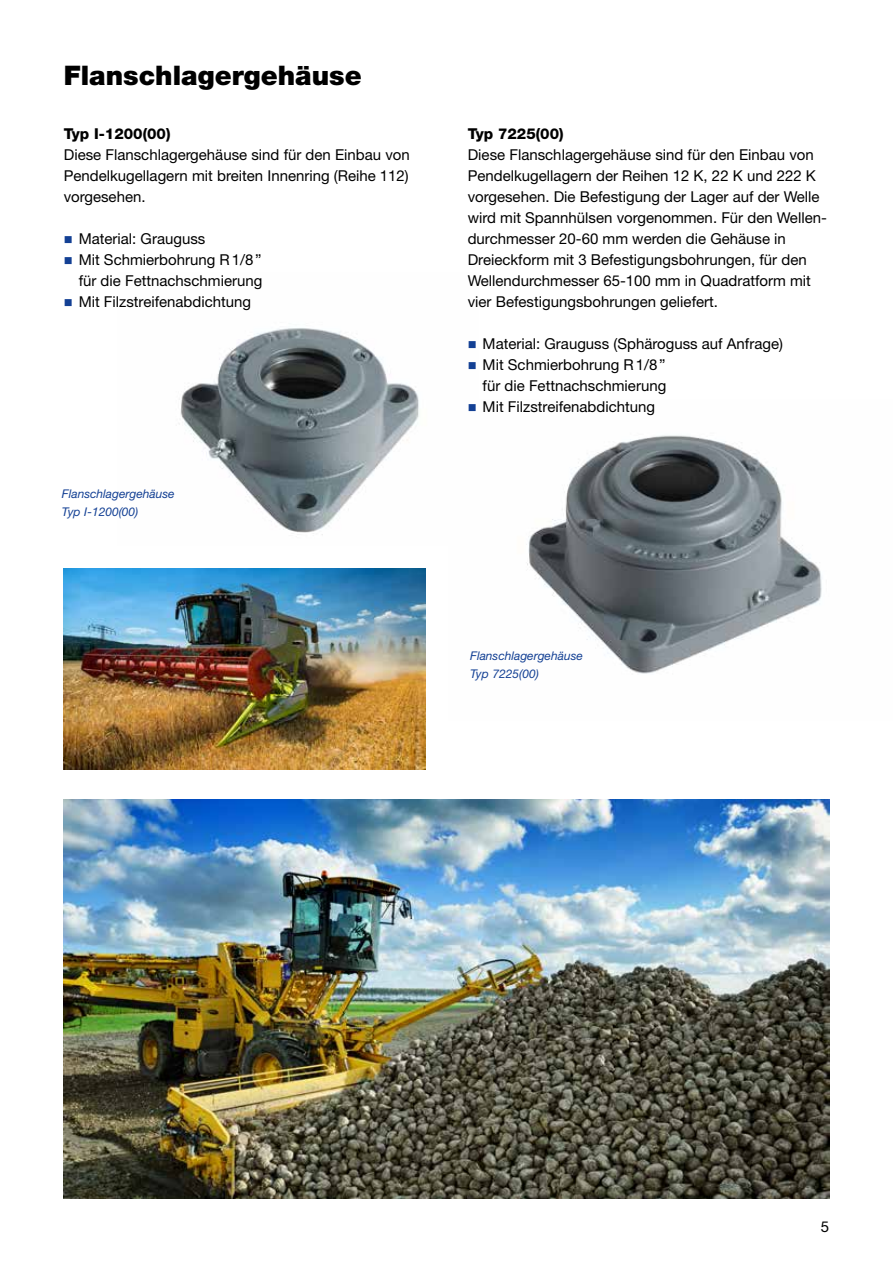
<style>
.page{position:relative;width:893px;height:1263px;background:#fff}
.page>*{position:absolute;margin:0;border:0;box-sizing:border-box;transform-origin:0 0}
.t1{font:900 27px "Helvetica Neue";color:#000}
.t2{font:15px/21px "Helvetica Neue";color:#000;text-align:right}
.t3{font:800 15px "Helvetica Neue";color:#000}
.t4{font:italic 12px/18px "Helvetica Neue";color:#134094}
.s1{color:#134094}
</style>
<div class="page">
<img style="left:527px;top:435px;width:295px;height:239px">
<img style="left:179px;top:328px;width:240px;height:207px">
<img style="left:64px;top:569px;width:361px;height:201px">
<img style="left:64px;top:800px;width:765px;height:399px">
<h1 class="t1" style="left:64px;top:59px;width:300px">Flanschlagergehäuse</h1>
<p class="t3" style="left:64px;top:125px;width:108px">Typ I-1200(00)</p>
<p class="t2" style="left:64px;top:144px;width:348px;text-align:justify">Diese Flanschlagergehäuse sind für den Einbau von Pendelkugellagern mit breiten Innenring (Reihe 112) vorgesehen.</p>
<p class="t2" style="left:64px;top:228px;width:143px"><span class="s1">■</span> Material: Grauguss</p>
<p class="t2" style="left:64px;top:249px;width:200px"><span class="s1">■</span> Mit Schmierbohrung R1/8” für die Fettnachschmierung</p>
<p class="t2" style="left:64px;top:291px;width:189px"><span class="s1">■</span> Mit Filzstreifenabdichtung</p>
<p class="t4" style="left:62px;top:485px;width:114px">Flanschlagergehäuse<br>Typ I-1200(00)</p>
<p class="t3" style="left:468px;top:125px;width:97px">Typ 7225(00)</p>
<p class="t2" style="left:468px;top:144px;width:361px;text-align:left">Diese Flanschlagergehäuse sind für den Einbau von Pendelkugellagern der Reihen 12 K, 22 K und 222 K vorgesehen. Die Befestigung der Lager auf der Welle wird mit Spannhülsen vorgenommen. Für den Wellen&shy;durchmesser 20-60 mm werden die Gehäuse in Dreieckform mit 3 Befestigungsbohrungen, für den Wellendurchmesser 65-100 mm in Quadratform mit vier Befestigungsbohrungen geliefert.</p>
<p class="t2" style="left:468px;top:333px;width:317px"><span class="s1">■</span> Material: Grauguss (Sphäroguss auf Anfrage)</p>
<p class="t2" style="left:468px;top:354px;width:200px"><span class="s1">■</span> Mit Schmierbohrung R1/8” für die Fettnachschmierung</p>
<p class="t2" style="left:468px;top:396px;width:189px"><span class="s1">■</span> Mit Filzstreifenabdichtung</p>
<p class="t4" style="left:470px;top:647px;width:114px">Flanschlagergehäuse<br>Typ 7225(00)</p>
<p class="t2" style="left:821px;top:1215px;width:10px">5</p>
</div>
